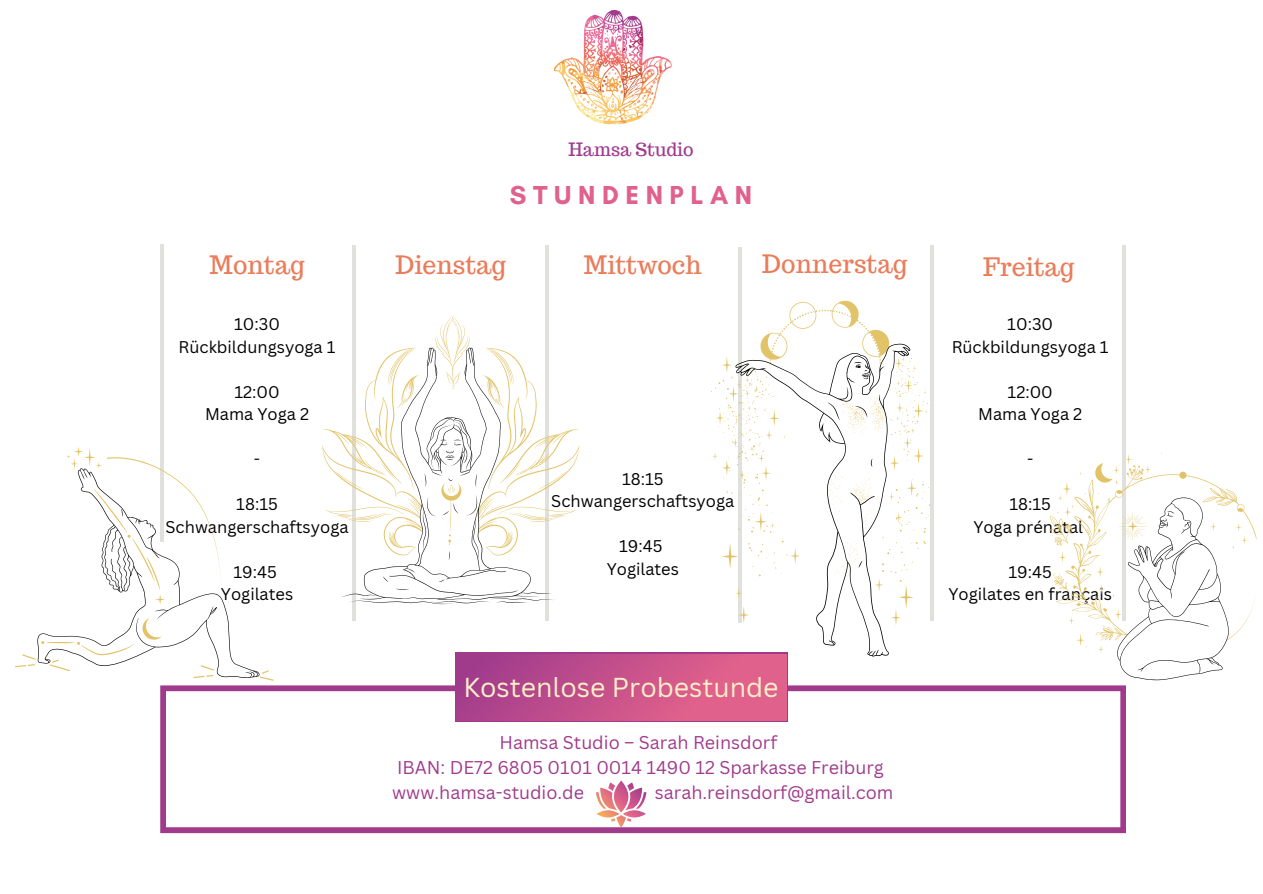
<style>
.page{position:relative;width:1263px;height:894px;background:#fff}
.page>*{position:absolute;margin:0;border:0;box-sizing:border-box;transform-origin:0 0}
.t1{font:26.7px "Canva Sans";color:#fff0c9}
.t2{font:700 26.4px "Glacial Indifference";letter-spacing:.25em;color:#e0618b}
.t3{font:24.75px "Trocchi";color:#ea7c5a}
.t4{font:18px "Canva Sans";color:#a03b8c}
.t5{font:18px "Trocchi";color:#a03b8c}
.t6{font:16.5px "Canva Sans";color:#000}
</style>
<div class="page">
<img style="left:554px;top:11px;width:117px;height:113px">
<svg style="left:160px;top:685px;width:966px;height:147px"></svg>
<div style="left:455px;top:652px;width:332px;height:69px;background:#a03b8c"></div>
<hr style="left:160px;top:244px;width:3px;height:297px;background:#e0e0dc">
<hr style="left:353px;top:244px;width:3px;height:376px;background:#e0e0dc">
<hr style="left:545px;top:244px;width:4px;height:376px;background:#e0e0dc">
<hr style="left:738px;top:247px;width:3px;height:375px;background:#e0e0dc">
<hr style="left:931px;top:244px;width:3px;height:376px;background:#e0e0dc">
<hr style="left:1122px;top:244px;width:3px;height:376px;background:#e0e0dc">
<svg style="left:596px;top:780px;width:50px;height:47px"></svg>
<div style="left:456px;top:654px;width:330px;height:66px;background:linear-gradient(to right,#a33d8c,#ea678b)"></div>
<svg style="left:322px;top:315px;width:257px;height:203px"></svg>
<svg style="left:341px;top:347px;width:215px;height:257px"></svg>
<svg style="left:711px;top:301px;width:224px;height:320px"></svg>
<svg style="left:735px;top:343px;width:175px;height:313px"></svg>
<svg style="left:1050px;top:452px;width:206px;height:228px"></svg>
<svg style="left:15px;top:446px;width:259px;height:234px"></svg>
<p class="t5" style="left:568px;top:138px;width:126px">Hamsa Studio</p>
<p class="t2" style="left:510px;top:179px;width:244px">STUNDENPLAN</p>
<p class="t3" style="left:210px;top:248px;width:96px">Montag</p>
<p class="t3" style="left:395px;top:248px;width:112px">Dienstag</p>
<p class="t6" style="left:234px;top:312px;width:47px">10:30</p>
<p class="t6" style="left:179px;top:335px;width:159px">Rückbildungsyoga 1</p>
<p class="t6" style="left:234px;top:380px;width:47px">12:00</p>
<p class="t6" style="left:205px;top:402px;width:106px">Mama Yoga 2</p>
<p class="t6" style="left:254px;top:447px;width:8px">-</p>
<p class="t6" style="left:236px;top:492px;width:43px">18:15</p>
<p class="t6" style="left:166px;top:515px;width:185px">Schwangerschaftsyoga</p>
<p class="t6" style="left:233px;top:560px;width:45px">19:45</p>
<p class="t6" style="left:221px;top:582px;width:74px">Yogilates</p>
<p class="t3" style="left:584px;top:248px;width:119px">Mittwoch</p>
<p class="t3" style="left:762px;top:248px;width:146px">Donnerstag</p>
<p class="t3" style="left:983px;top:251px;width:93px">Freitag</p>
<p class="t6" style="left:622px;top:467px;width:43px">18:15</p>
<p class="t6" style="left:551px;top:489px;width:185px">Schwangerschaftsyoga</p>
<p class="t6" style="left:619px;top:534px;width:45px">19:45</p>
<p class="t6" style="left:607px;top:556px;width:74px">Yogilates</p>
<p class="t6" style="left:1007px;top:312px;width:47px">10:30</p>
<p class="t6" style="left:952px;top:335px;width:159px">Rückbildungsyoga 1</p>
<p class="t6" style="left:1007px;top:380px;width:47px">12:00</p>
<p class="t6" style="left:978px;top:402px;width:106px">Mama Yoga 2</p>
<p class="t6" style="left:1027px;top:447px;width:8px">-</p>
<p class="t6" style="left:1009px;top:492px;width:43px">18:15</p>
<p class="t6" style="left:973px;top:515px;width:111px">Yoga prénatal</p>
<p class="t6" style="left:1008px;top:560px;width:45px">19:45</p>
<p class="t6" style="left:948px;top:582px;width:165px">Yogilates en français</p>
<p class="t1" style="left:463px;top:668px;width:317px">Kostenlose Probestunde</p>
<p class="t4" style="left:499px;top:730px;width:279px">Hamsa Studio – Sarah Reinsdorf</p>
<p class="t4" style="left:397px;top:754px;width:488px">IBAN: DE72 6805 0101 0014 1490 12 Sparkasse Freiburg</p>
<p class="t4" style="left:392px;top:779px;width:194px">www.hamsa-studio.de</p>
<p class="t4" style="left:655px;top:779px;width:240px">sarah.reinsdorf@gmail.com</p>
</div>
